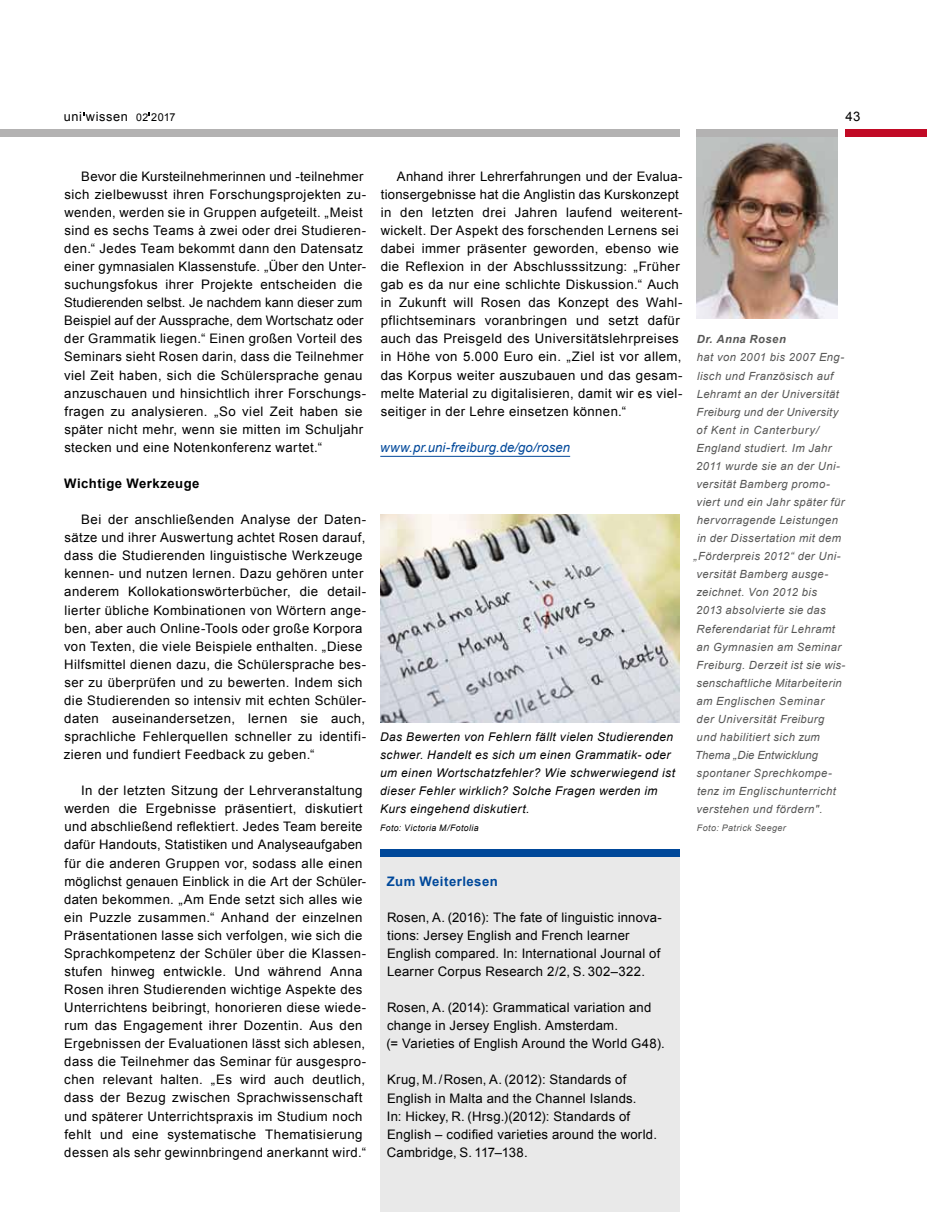
<style>
.page{position:relative;width:927px;height:1212px;background:#fff}
.page>*{position:absolute;margin:0;border:0;box-sizing:border-box;transform-origin:0 0}
.t1{font:13.2px/18px "Arial";letter-spacing:.03em;color:#000}
.t2{font:italic 13.2px "Arial";letter-spacing:.01em;color:#00489a}
.t3{font:700 13.2px "Arial";letter-spacing:.035em;color:#000}
.t4{font:700 13.2px "Arial";letter-spacing:.035em;color:#00489a}
.t5{font:12.75px "Arial";letter-spacing:.045em;color:#000}
.t6{font:italic 12px/18px "Arial";letter-spacing:.035em;color:#000}
.t7{font:italic 11.25px "Arial";letter-spacing:.035em;color:#575756}
.t8{font:italic 11.25px "Arial";color:#575756}
.t9{font:italic 11.25px "Arial";letter-spacing:.055em;color:#575756}
.t10{font:italic 700 11.25px "Arial";letter-spacing:.04em;color:#575756}
.t11{font:italic 9px "Arial";letter-spacing:.045em;color:#000}
.t12{font:italic 9px "Arial";letter-spacing:.045em;color:#575756}
.s1{font-size:10.5px}
.s2{font-size:10.8px}
</style>
<div class="page">
<div style="left:845px;top:129px;width:82px;height:8px;background:#c10a25"></div>
<div style="left:0;top:129px;width:679px;height:8px;background:#b3b2b2"></div>
<div style="left:380px;top:849px;width:299px;height:363px;background:#e9e9e9"></div>
<div style="left:380px;top:849px;width:299px;height:8px;background:#00489a"></div>
<img style="left:696px;top:137px;width:142px;height:182px">
<hr style="left:380px;top:456px;width:190px;height:1px;background:#00489a">
<img style="left:380px;top:514px;width:299px;height:208px">
<div style="left:696px;top:129px;width:142px;height:8px;background:#b3b2b2"></div>
<p class="t5" style="left:64px;top:108px;width:113px">uni wissen <span class="s1">02</span> <span class="s2">2017</span></p>
<p class="t1" style="left:845px;top:108px;width:17px">43</p>
<p class="t1" style="left:64px;top:167px;width:304px;text-indent:17px">Bevor die Kursteilnehmerinnen und -teilnehmer sich zielbewusst ihren Forschungsprojekten zu&shy;wenden, werden sie in Gruppen aufgeteilt. „Meist sind es sechs Teams à zwei oder drei Studieren&shy;den.“ Jedes Team bekommt dann den Datensatz einer gymnasialen Klassenstufe. „Über den Unter&shy;suchungsfokus ihrer Projekte entscheiden die Studierenden selbst. Je nachdem kann dieser zum Beispiel auf der Aussprache, dem Wortschatz oder der Grammatik liegen.“ Einen großen Vorteil des Seminars sieht Rosen darin, dass die Teilnehmer viel Zeit haben, sich die Schülersprache genau anzuschauen und hinsichtlich ihrer Forschungs&shy;fragen zu analysieren. „So viel Zeit haben sie später nicht mehr, wenn sie mitten im Schuljahr stecken und eine Notenkonferenz wartet.“</p>
<p class="t3" style="left:64px;top:474px;width:137px">Wichtige Werkzeuge</p>
<p class="t1" style="left:64px;top:511px;width:304px;text-indent:17px">Bei der anschließenden Analyse der Daten&shy;sätze und ihrer Auswertung achtet Rosen darauf, dass die Studierenden linguistische Werkzeuge kennen- und nutzen lernen. Dazu gehören unter anderem Kollokationswörterbücher, die detail&shy;lierter übliche Kombinationen von Wörtern ange&shy;ben, aber auch Online-Tools oder große Korpora von Texten, die viele Beispiele enthalten. „Diese Hilfsmittel dienen dazu, die Schülersprache bes&shy;ser zu überprüfen und zu bewerten. Indem sich die Studierenden so intensiv mit echten Schüler&shy;daten auseinandersetzen, lernen sie auch, sprachliche Fehlerquellen schneller zu identifi&shy;zieren und fundiert Feedback zu geben.“</p>
<p class="t1" style="left:64px;top:782px;width:304px;text-indent:17px">In der letzten Sitzung der Lehrveranstaltung werden die Ergebnisse präsentiert, diskutiert und abschließend reflektiert. Jedes Team bereite dafür Handouts, Statistiken und Analyseaufgaben für die anderen Gruppen vor, sodass alle einen möglichst genauen Einblick in die Art der Schüler&shy;daten bekommen. „Am Ende setzt sich alles wie ein Puzzle zusammen.“ Anhand der einzelnen Präsentationen lasse sich verfolgen, wie sich die Sprachkompetenz der Schüler über die Klassen&shy;stufen hinweg entwickle. Und während Anna Rosen ihren Studierenden wichtige Aspekte des Unterrichtens beibringt, honorieren diese wiede&shy;rum das Engagement ihrer Dozentin. Aus den Ergebnissen der Evaluationen lässt sich ablesen, dass die Teilnehmer das Seminar für ausgespro&shy;chen relevant halten. „Es wird auch deutlich, dass der Bezug zwischen Sprachwissenschaft und späterer Unterrichtspraxis im Studium noch fehlt und eine systematische Thematisierung dessen als sehr gewinnbringend anerkannt wird.“</p>
<p class="t1" style="left:381px;top:167px;width:303px;text-indent:16px">Anhand ihrer Lehrerfahrungen und der Evalua&shy;tionsergebnisse hat die Anglistin das Kurskonzept in den letzten drei Jahren laufend weiterent&shy;wickelt. Der Aspekt des forschenden Lernens sei dabei immer präsenter geworden, ebenso wie die Reflexion in der Abschlusssitzung: „Früher gab es da nur eine schlichte Diskussion.“ Auch in Zukunft will Rosen das Konzept des Wahl&shy;pflichtseminars voranbringen und setzt dafür auch das Preisgeld des Universitätslehrpreises in Höhe von 5.000 Euro ein. „Ziel ist vor allem, das Korpus weiter auszubauen und das gesam&shy;melte Material zu digitalisieren, damit wir es viel&shy;seitiger in der Lehre einsetzen können.“</p>
<p class="t2" style="left:380px;top:439px;width:191px">www.pr.uni-freiburg.de/go/rosen</p>
<p class="t6" style="left:380px;top:728px;width:296px">Das Bewerten von Fehlern fällt vielen Studierenden schwer. Handelt es sich um einen Grammatik- oder um einen Wortschatzfehler? Wie schwerwiegend ist dieser Fehler wirklich? Solche Fragen werden im Kurs eingehend diskutiert.</p>
<p class="t11" style="left:380px;top:822px;width:100px">Foto: Victoria M/Fotolia</p>
<p class="t10" style="left:697px;top:332px;width:91px">Dr. Anna Rosen</p>
<p class="t7" style="left:697px;top:350px;width:149px">hat von 2001 bis 2007 Eng-</p>
<p class="t7" style="left:697px;top:368px;width:138px">lisch und Französisch auf</p>
<p class="t7" style="left:697px;top:386px;width:144px">Lehramt an der Universität</p>
<p class="t7" style="left:697px;top:404px;width:143px">Freiburg und der University</p>
<p class="t9" style="left:697px;top:422px;width:124px">of Kent in Canterbury/</p>
<p class="t7" style="left:697px;top:441px;width:136px">England studiert. Im Jahr</p>
<p class="t7" style="left:696px;top:459px;width:145px">2011 wurde sie an der Uni-</p>
<p class="t7" style="left:697px;top:477px;width:135px">versität Bamberg promo-</p>
<p class="t7" style="left:697px;top:495px;width:149px">viert und ein Jahr später für</p>
<p class="t7" style="left:697px;top:513px;width:143px">hervorragende Leistungen</p>
<p class="t7" style="left:697px;top:531px;width:146px">in der Dissertation mit dem</p>
<p class="t7" style="left:693px;top:549px;width:149px">„Förderpreis 2012“ der Uni-</p>
<p class="t7" style="left:697px;top:567px;width:133px">versität Bamberg ausge-</p>
<p class="t7" style="left:696px;top:585px;width:122px">zeichnet. Von 2012 bis</p>
<p class="t7" style="left:696px;top:603px;width:131px">2013 absolvierte sie das</p>
<p class="t7" style="left:697px;top:621px;width:140px">Referendariat für Lehramt</p>
<p class="t7" style="left:696px;top:639px;width:146px">an Gymnasien am Seminar</p>
<p class="t7" style="left:697px;top:657px;width:150px">Freiburg. Derzeit ist sie wis-</p>
<p class="t7" style="left:696px;top:675px;width:147px">senschaftliche Mitarbeiterin</p>
<p class="t7" style="left:696px;top:693px;width:129px">am Englischen Seminar</p>
<p class="t7" style="left:697px;top:712px;width:129px">der Universität Freiburg</p>
<p class="t7" style="left:697px;top:730px;width:125px">und habilitiert sich zum</p>
<p class="t8" style="left:695px;top:748px;width:124px">Thema „Die Entwicklung</p>
<p class="t7" style="left:696px;top:766px;width:137px">spontaner Sprechkompe-</p>
<p class="t7" style="left:697px;top:784px;width:140px">tenz im Englischunterricht</p>
<p class="t7" style="left:697px;top:802px;width:127px">verstehen und fördern".</p>
<p class="t12" style="left:697px;top:822px;width:90px">Foto: Patrick Seeger</p>
<p class="t4" style="left:387px;top:872px;width:112px">Zum Weiterlesen</p>
<p class="t1" style="left:387px;top:908px;width:276px">Rosen, A. (2016): The fate of linguistic innova&shy;tions: Jersey English and French learner English compared. In: International Journal of Learner Corpus Research 2/2, S. 302–322.</p>
<p class="t1" style="left:387px;top:998px;width:280px">Rosen, A. (2014): Grammatical variation and change in Jersey English. Amsterdam.<br>(= Varieties of English Around the World G48).</p>
<p class="t1" style="left:387px;top:1071px;width:272px">Krug, M./Rosen, A. (2012): Standards of English in Malta and the Channel Islands.<br>In: Hickey, R. (Hrsg.)(2012): Standards of English – codified varieties around the world.<br>Cambridge, S. 117–138.</p>
</div>
